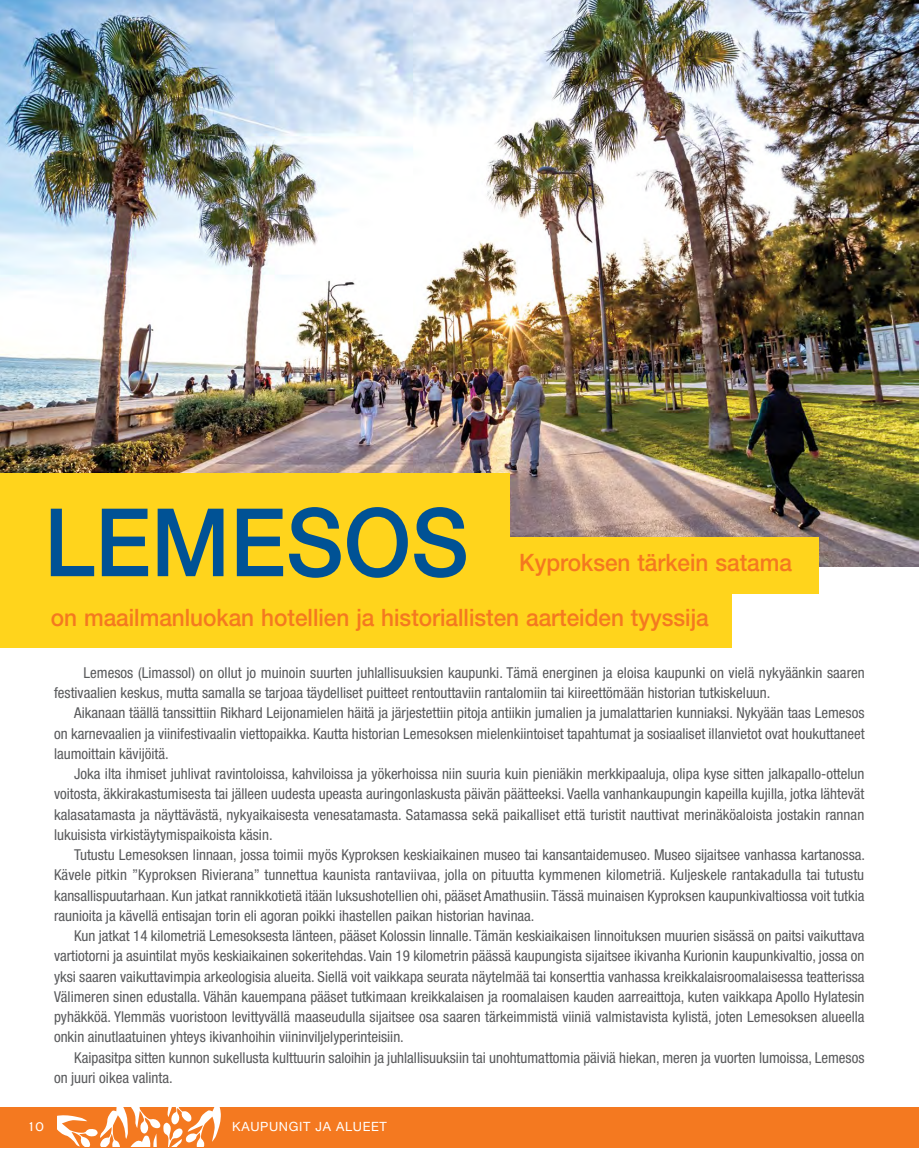
<style>
.page{position:relative;width:919px;height:1174px;background:#fff}
.page>*{position:absolute;margin:0;border:0;box-sizing:border-box;transform-origin:0 0}
.t1{font:500 94.5px "Helvetica Neue";color:#005295;scale:.94 1}
.t2{font:500 24px "Helvetica Neue";color:#f47920;scale:.94 1}
.t3{font:condensed 15px/20.2px "Helvetica Neue";color:#58595b;text-align:justify}
.t4{font:13.5px "PF Highway Sans Pro";color:#fff}
.t5{font:12.75px "Helvetica Neue";letter-spacing:.05em;color:#fff}
</style>
<div class="page">
<div style="left:0;top:1107px;width:918px;height:40px;background:#f47920"></div>
<svg style="left:57px;top:1108px;width:164px;height:38px"></svg>
<img style="left:0;top:0;width:918px;height:566px">
<div style="left:0;top:473px;width:509px;height:174px;background:#ffd41c"></div>
<div style="left:0;top:537px;width:818px;height:57px;background:#ffd41c"></div>
<div style="left:0;top:593px;width:731px;height:54px;background:#ffd41c"></div>
<p class="t1" style="left:44px;top:486px;width:453px">LEMESOS</p>
<p class="t2" style="left:519px;top:548px;width:291px">Kyproksen tärkein satama</p>
<p class="t2" style="left:51px;top:603px;width:701px">on maailmanluokan hotellien ja historiallisten aarteiden tyyssija</p>
<p class="t3" style="left:54px;top:662px;width:812px;text-indent:29px">Lemesos (Limassol) on ollut jo muinoin suurten juhlallisuuksien kaupunki. Tämä energinen ja eloisa kaupunki on vielä nykyäänkin saaren festivaalien keskus, mutta samalla se tarjoaa täydelliset puitteet rentouttaviin rantalomiin tai kiireettömään historian tutkiskeluun.</p>
<p class="t3" style="left:54px;top:702px;width:812px;text-indent:20px">Aikanaan täällä tanssittiin Rikhard Leijonamielen häitä ja järjestettiin pitoja antiikin jumalien ja jumalattarien kunniaksi. Nykyään taas Lemesos on karnevaalien ja viinifestivaalin viettopaikka. Kautta historian Lemesoksen mielenkiintoiset tapahtumat ja sosiaaliset illanvietot ovat houkuttaneet laumoittain kävijöitä.</p>
<p class="t3" style="left:54px;top:763px;width:811px;text-indent:20px">Joka ilta ihmiset juhlivat ravintoloissa, kahviloissa ja yökerhoissa niin suuria kuin pieniäkin merkkipaaluja, olipa kyse sitten jalkapallo-ottelun voitosta, äkkirakastumisesta tai jälleen uudesta upeasta auringonlaskusta päivän päätteeksi. Vaella vanhankaupungin kapeilla kujilla, jotka lähtevät kalasatamasta ja näyttävästä, nykyaikaisesta venesatamasta. Satamassa sekä paikalliset että turistit nauttivat merinäköaloista jostakin rannan lukuisista virkistäytymispaikoista käsin.</p>
<p class="t3" style="left:54px;top:844px;width:812px;text-indent:20px">Tutustu Lemesoksen linnaan, jossa toimii myös Kyproksen keskiaikainen museo tai kansantaidemuseo. Museo sijaitsee vanhassa kartanossa.<br>Kävele pitkin ”Kyproksen Rivierana” tunnettua kaunista rantaviivaa, jolla on pituutta kymmenen kilometriä. Kuljeskele rantakadulla tai tutustu kansallispuutarhaan. Kun jatkat rannikkotietä itään luksushotellien ohi, pääset Amathusiin. Tässä muinaisen Kyproksen kaupunkivaltiossa voit tutkia raunioita ja kävellä entisajan torin eli agoran poikki ihastellen paikan historian havinaa.</p>
<p class="t3" style="left:54px;top:925px;width:812px;text-indent:20px">Kun jatkat 14 kilometriä Lemesoksesta länteen, pääset Kolossin linnalle. Tämän keskiaikaisen linnoituksen muurien sisässä on paitsi vaikuttava vartiotorni ja asuintilat myös keskiaikainen sokeritehdas. Vain 19 kilometrin päässä kaupungista sijaitsee ikivanha Kurionin kaupunkivaltio, jossa on yksi saaren vaikuttavimpia arkeologisia alueita. Siellä voit vaikkapa seurata näytelmää tai konserttia vanhassa kreikkalaisroomalaisessa teatterissa Välimeren sinen edustalla. Vähän kauempana pääset tutkimaan kreikkalaisen ja roomalaisen kauden aarreaittoja, kuten vaikkapa Apollo Hylatesin pyhäkköä. Ylemmäs vuoristoon levittyvällä maaseudulla sijaitsee osa saaren tärkeimmistä viiniä valmistavista kylistä, joten Lemesoksen alueella onkin ainutlaatuinen yhteys ikivanhoihin viininviljelyperinteisiin.</p>
<p class="t3" style="left:54px;top:1047px;width:811px;text-indent:20px">Kaipasitpa sitten kunnon sukellusta kulttuurin saloihin ja juhlallisuuksiin tai unohtumattomia päiviä hiekan, meren ja vuorten lumoissa, Lemesos on juuri oikea valinta.</p>
<p class="t4" style="left:27px;top:1118px;width:18px">10</p>
<p class="t5" style="left:232px;top:1119px;width:156px">KAUPUNGIT JA ALUEET</p>
</div>
